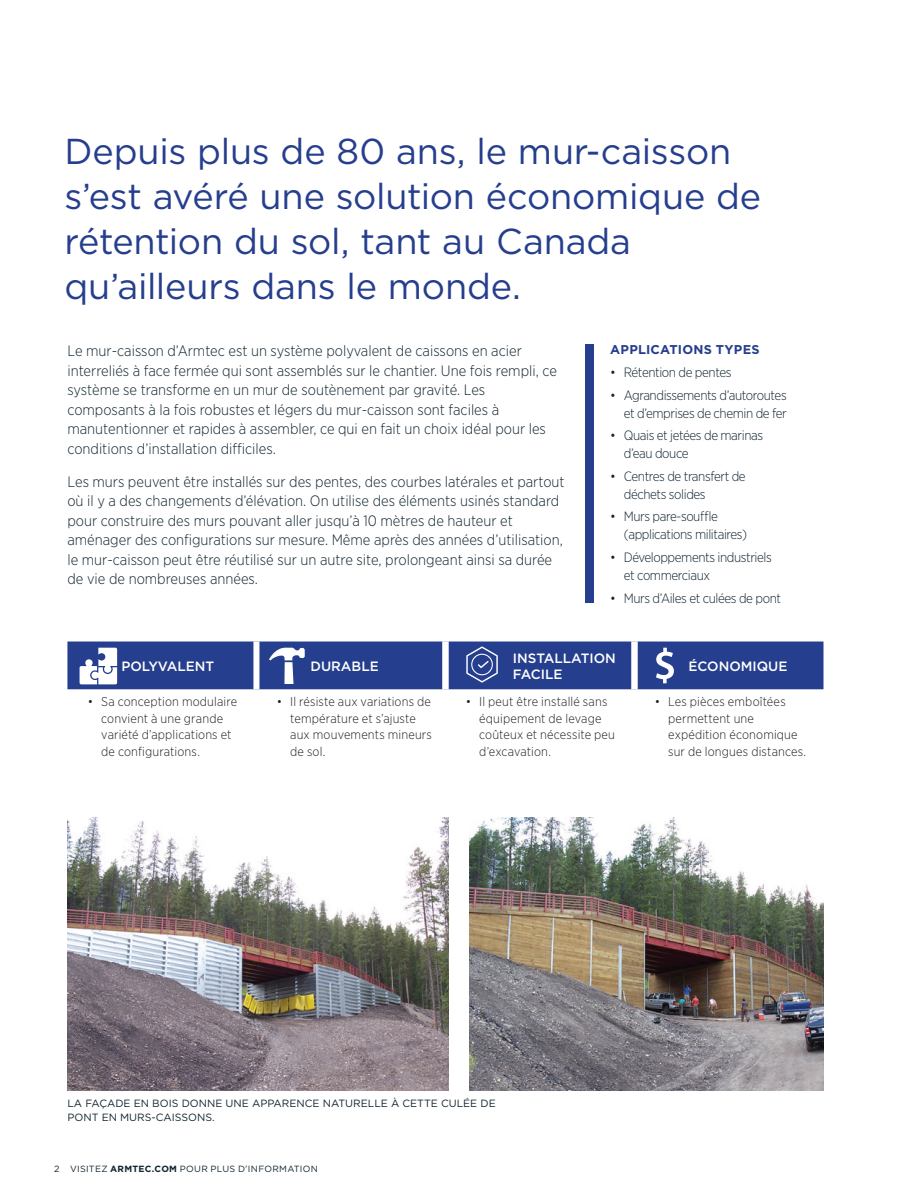
<style>
.page{position:relative;width:918px;height:1188px;background:#fff}
.page>*{position:absolute;margin:0;border:0;box-sizing:border-box;transform-origin:0 0}
.t1{font:36px/45px "Gotham";letter-spacing:-.005em;color:#253e8d}
.t2{font:300 15px/19.5px "Gotham Narrow";color:#112530}
.t3{font:300 13.5px/18px "Gotham Narrow";letter-spacing:-.03em;color:#112530}
.t4{font:500 13.5px/16.5px "Gotham";color:#fff}
.t5{font:300 12.75px/16.5px "Gotham Narrow";letter-spacing:.01em;color:#231f20}
.t6{font:700 12.75px "Gotham";letter-spacing:.02em;color:#253e8d}
.t7{font:10.5px/13.5px "Gotham";color:#112530}
.t8{font:9px "Gotham";letter-spacing:.03em;color:#112530}
.s1{color:#231f20}
.s2{font-weight:700}
</style>
<div class="page">
<img style="left:470px;top:818px;width:354px;height:273px">
<img style="left:67px;top:818px;width:381px;height:273px">
<svg style="left:67px;top:642px;width:757px;height:47px;background:#364d96"></svg>
<div style="left:585px;top:344px;width:9px;height:259px;background:#253e8d"></div>
<h1 class="t1" style="left:64px;top:128px;width:698px">Depuis plus de 80 ans, le mur-caisson s’est avéré une solution économique de rétention du sol, tant au Canada qu’ailleurs dans le monde.</h1>
<p class="t2" style="left:67px;top:341px;width:491px">Le mur-caisson d’Armtec est un système polyvalent de caissons en acier interreliés à face fermée qui sont assemblés sur le chantier. Une fois rempli, ce système se transforme en un mur de soutènement par gravité. Les composants à la fois robustes et légers du mur-caisson sont faciles à manutentionner et rapides à assembler, ce qui en fait un choix idéal pour les conditions d’installation difficiles.</p>
<p class="t2" style="left:67px;top:471px;width:499px">Les murs peuvent être installés sur des pentes, des courbes latérales et partout où il y a des changements d’élévation. On utilise des éléments usinés standard pour construire des murs pouvant aller jusqu’à 10 mètres de hauteur et aménager des configurations sur mesure. Même après des années d’utilisation, le mur-caisson peut être réutilisé sur un autre site, prolongeant ainsi sa durée de vie de nombreuses années.</p>
<p class="t6" style="left:610px;top:341px;width:151px">APPLICATIONS TYPES</p>
<p class="t3" style="left:610px;top:363px;width:123px">• Rétention de pentes</p>
<p class="t3" style="left:610px;top:386px;width:178px;text-align:right">• Agrandissements d’autoroutes et d’emprises de chemin de fer</p>
<p class="t3" style="left:624px;top:426px;width:141px;text-indent:-14px">• Quais et jetées de marinas d’eau douce</p>
<p class="t3" style="left:624px;top:467px;width:123px;text-indent:-14px">• Centres de transfert de déchets solides</p>
<p class="t3" style="left:624px;top:507px;width:125px;text-indent:-14px">• Murs pare-souffle (applications militaires)</p>
<p class="t3" style="left:624px;top:548px;width:150px;text-indent:-14px">• Développements industriels et commerciaux</p>
<p class="t3" style="left:610px;top:588px;width:172px">• Murs d’Ailes et culées de pont</p>
<p class="t4" style="left:121px;top:658px;width:94px">POLYVALENT</p>
<p class="t4" style="left:310px;top:658px;width:70px">DURABLE</p>
<p class="t4" style="left:513px;top:649px;width:104px">INSTALLATION<br>FACILE</p>
<p class="t4" style="left:688px;top:658px;width:101px">ÉCONOMIQUE</p>
<p class="t5" style="left:101px;top:693px;width:137px;text-indent:-14px">• Sa conception modulaire convient à une grande variété d’applications et de configurations.</p>
<p class="t5" style="left:290px;top:693px;width:143px;text-indent:-14px">• Il résiste aux variations de température et s’ajuste aux mouvements mineurs de sol.</p>
<p class="t5" style="left:479px;top:693px;width:137px;text-indent:-14px">• Il peut être installé sans équipement de levage coûteux et nécessite peu d’excavation.</p>
<p class="t5" style="left:668px;top:693px;width:140px;text-indent:-14px">• Les pièces emboîtées permettent une expédition économique sur de longues distances.</p>
<p class="t7" style="left:68px;top:1097px;width:430px">LA FAÇADE EN BOIS DONNE UNE APPARENCE NATURELLE À CETTE CULÉE DE<br>PONT EN MURS-CAISSONS.</p>
<p class="t8" style="left:54px;top:1163px;width:265px"><span class="s1">2</span> VISITEZ <span class="s2">ARMTEC.COM</span> POUR PLUS D’INFORMATION</p>
</div>
